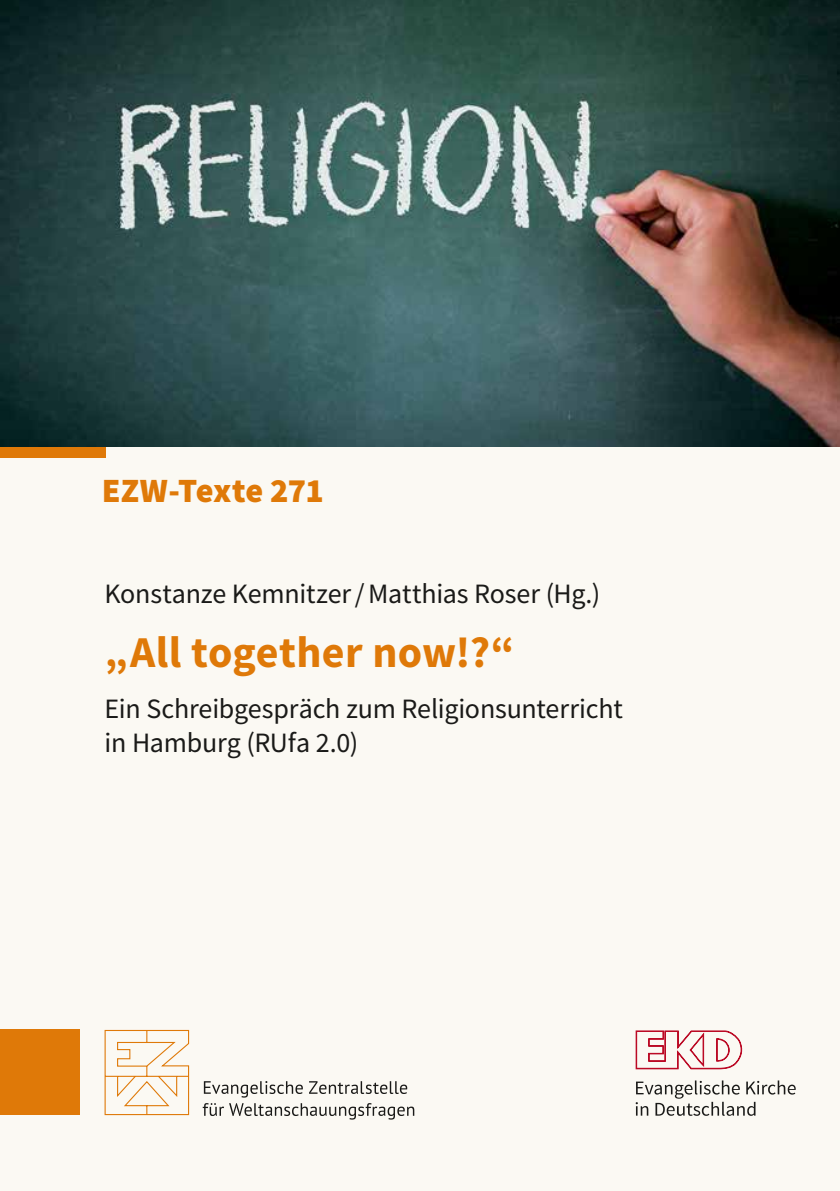
<style>
.page{position:relative;width:840px;height:1191px;background:#fff}
.page>*{position:absolute;margin:0;border:0;box-sizing:border-box;transform-origin:0 0}
.t1{font:700 44px "Source Sans Pro";letter-spacing:.005em;color:#df7908}
.t2{font:900 34px "Source Sans Pro";letter-spacing:-.01em;color:#df7908}
.t3{font:28px/34px "Source Sans Pro";letter-spacing:-.01em;color:#1a1a18}
</style>
<div class="page">
<div style="left:0;top:0;width:839px;height:1191px;background:#fbf9f3"></div>
<div style="left:0;top:1030px;width:79px;height:85px;background:#df7908"></div>
<div style="left:0;top:446px;width:105px;height:12px;background:#df7908"></div>
<svg style="left:635px;top:1080px;width:160px;height:35px"></svg>
<svg style="left:635px;top:1030px;width:108px;height:40px"></svg>
<svg style="left:202px;top:1103px;width:212px;height:16px"></svg>
<svg style="left:204px;top:1081px;width:203px;height:16px"></svg>
<svg style="left:104px;top:1029px;width:85px;height:86px"></svg>
<img style="left:0;top:0;width:839px;height:446px">
<p class="t2" style="left:102px;top:467px;width:224px">EZW-Texte 271</p>
<p class="t3" style="left:104px;top:577px;width:497px">Konstanze Kemnitzer/Matthias Roser (Hg.)</p>
<h1 class="t1" style="left:104px;top:622px;width:411px">„All together now!?“</h1>
<p class="t3" style="left:104px;top:691px;width:519px">Ein Schreibgespräch zum Religionsunterricht in Hamburg (RUfa 2.0)</p>
</div>
